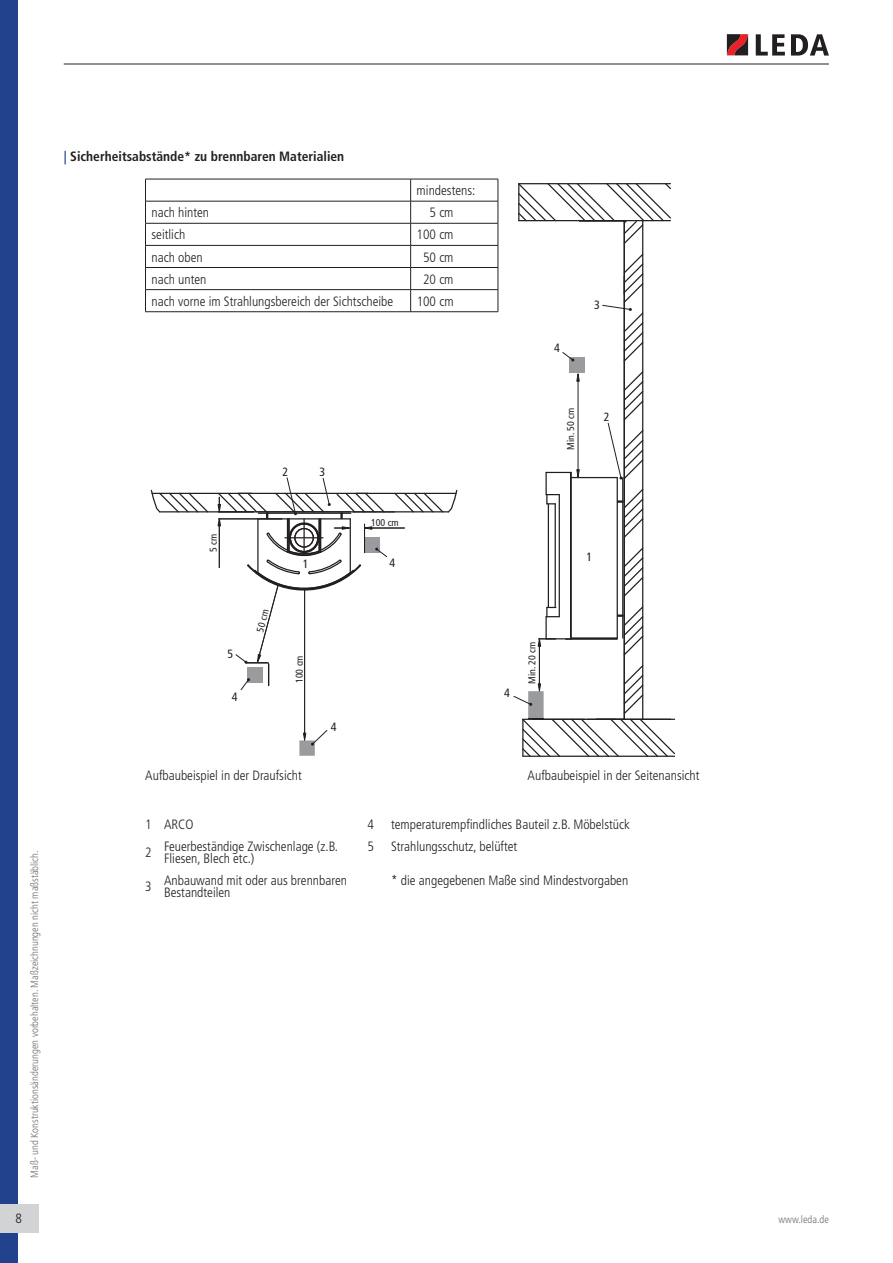
<style>
.page{position:relative;width:893px;height:1263px;background:#fff}
.page>*{position:absolute;margin:0;border:0;box-sizing:border-box;transform-origin:0 0}
.t1{font:300 condensed 13.5px/12px "Frutiger LT";color:#231f20}
.t2{font:700 condensed 13.5px "Frutiger LT";color:#231f20}
.t3{font:condensed 12px "Frutiger LT";color:#231f20}
.t4{font:300 condensed 10.5px "Frutiger LT";color:#6d6f71}
.t5{font:condensed 9.9px "Frutiger LT";color:#231f20}
.s1{color:#23428e}
</style>
<div class="page">
<div style="left:0;top:0;width:17px;height:1263px;background:#23428e"></div>
<div style="left:0;top:1204px;width:38px;height:29px;background:#d2d3d4"></div>
<svg style="left:756px;top:34px;width:29px;height:22px"></svg>
<svg style="left:791px;top:34px;width:38px;height:22px"></svg>
<svg style="left:727px;top:34px;width:21px;height:21px"></svg>
<hr style="left:64px;top:64px;width:765px;height:1px;background:#231f20">
<hr style="left:642px;top:221px;width:1px;height:498px;background:#231f20">
<hr style="left:624px;top:221px;width:1px;height:498px;background:#231f20">
<hr style="left:570px;top:472px;width:2px;height:167px;background:#231f20">
<hr style="left:559px;top:495px;width:1px;height:122px;background:#231f20">
<hr style="left:555px;top:504px;width:1px;height:103px;background:#231f20">
<hr style="left:545px;top:617px;width:2px;height:22px;background:#231f20">
<hr style="left:566px;top:639px;width:51px;height:1px;background:#231f20">
<hr style="left:571px;top:638px;width:46px;height:1px;background:#231f20">
<hr style="left:545px;top:472px;width:2px;height:23px;background:#231f20">
<hr style="left:571px;top:477px;width:46px;height:1px;background:#231f20">
<svg style="left:546px;top:494px;width:13px;height:10px"></svg>
<svg style="left:546px;top:607px;width:13px;height:10px"></svg>
<svg style="left:623px;top:546px;width:21px;height:52px"></svg>
<hr style="left:539px;top:644px;width:1px;height:40px;background:#231f20">
<svg style="left:537px;top:634px;width:34px;height:13px"></svg>
<svg style="left:518px;top:183px;width:153px;height:62px"></svg>
<hr style="left:548px;top:504px;width:1px;height:103px;background:#231f20">
<hr style="left:617px;top:478px;width:1px;height:160px;background:#231f20">
<svg style="left:617px;top:488px;width:27px;height:51px"></svg>
<svg style="left:617px;top:605px;width:27px;height:52px"></svg>
<hr style="left:622px;top:478px;width:1px;height:160px;background:#231f20">
<div style="left:569px;top:357px;width:15px;height:16px;background:#999b9e"></div>
<svg style="left:546px;top:469px;width:34px;height:13px"></svg>
<svg style="left:576px;top:373px;width:4px;height:9px"></svg>
<hr style="left:304px;top:588px;width:1px;height:150px;background:#231f20">
<hr style="left:152px;top:493px;width:100px;height:1px;background:#231f20">
<svg style="left:150px;top:489px;width:59px;height:24px"></svg>
<hr style="left:160px;top:511px;width:288px;height:1px;background:#231f20">
<hr style="left:577px;top:378px;width:1px;height:93px;background:#231f20">
<svg style="left:607px;top:370px;width:37px;height:110px"></svg>
<svg style="left:602px;top:253px;width:42px;height:110px"></svg>
<div style="left:604px;top:412px;width:5px;height:9px;background:#fff"></div>
<svg style="left:562px;top:352px;width:12px;height:10px"></svg>
<svg style="left:299px;top:729px;width:29px;height:27px"></svg>
<svg style="left:513px;top:664px;width:163px;height:93px"></svg>
<svg style="left:217px;top:477px;width:241px;height:214px"></svg>
<hr style="left:145px;top:179px;width:266px;height:1px;background:#231f20">
<hr style="left:411px;top:179px;width:87px;height:1px;background:#231f20">
<hr style="left:145px;top:201px;width:266px;height:1px;background:#231f20">
<hr style="left:411px;top:201px;width:87px;height:1px;background:#231f20">
<hr style="left:145px;top:223px;width:266px;height:1px;background:#231f20">
<hr style="left:411px;top:223px;width:87px;height:1px;background:#231f20">
<hr style="left:145px;top:245px;width:266px;height:1px;background:#231f20">
<hr style="left:411px;top:245px;width:87px;height:1px;background:#231f20">
<hr style="left:145px;top:267px;width:266px;height:1px;background:#231f20">
<hr style="left:411px;top:267px;width:87px;height:1px;background:#231f20">
<hr style="left:145px;top:289px;width:266px;height:1px;background:#231f20">
<svg style="left:145px;top:179px;width:1px;height:132px"></svg>
<hr style="left:411px;top:289px;width:87px;height:1px;background:#231f20">
<svg style="left:410px;top:179px;width:1px;height:132px"></svg>
<svg style="left:498px;top:179px;width:1px;height:133px"></svg>
<hr style="left:145px;top:311px;width:353px;height:1px;background:#231f20">
<p class="t4" style="left:30px;top:1178px;width:329px;rotate:-90deg">Maß- und Konstruktionsänderungen vorbehalten. Maßzeichnungen nicht maßstäblich.</p>
<p class="t1" style="left:16px;top:1213px;width:8px">8</p>
<p class="t2" style="left:64px;top:150px;width:282px"><span class="s1">|</span> Sicherheitsabstände* zu brennbaren Materialien</p>
<p class="t1" style="left:417px;top:186px;width:60px">mindestens:</p>
<p class="t1" style="left:151px;top:208px;width:59px">nach hinten</p>
<p class="t1" style="left:430px;top:208px;width:25px">5 cm</p>
<p class="t1" style="left:151px;top:230px;width:35px">seitlich</p>
<p class="t1" style="left:417px;top:230px;width:38px">100 cm</p>
<p class="t1" style="left:151px;top:252px;width:53px">nach oben</p>
<p class="t1" style="left:423px;top:252px;width:32px">50 cm</p>
<p class="t1" style="left:151px;top:274px;width:56px">nach unten</p>
<p class="t1" style="left:423px;top:274px;width:32px">20 cm</p>
<p class="t1" style="left:151px;top:296px;width:243px">nach vorne im Strahlungsbereich der Sichtscheibe</p>
<p class="t1" style="left:417px;top:296px;width:38px">100 cm</p>
<p class="t3" style="left:282px;top:465px;width:7px">2</p>
<p class="t3" style="left:319px;top:465px;width:7px">3</p>
<p class="t5" style="left:208px;top:552px;width:20px;rotate:-90deg">5 cm</p>
<p class="t3" style="left:227px;top:647px;width:7px">5</p>
<p class="t3" style="left:232px;top:689px;width:7px">4</p>
<p class="t5" style="left:254px;top:630px;width:24px;rotate:-75deg">50 cm</p>
<p class="t3" style="left:303px;top:557px;width:7px">1</p>
<p class="t5" style="left:294px;top:683px;width:29px;rotate:-90deg">100 cm</p>
<p class="t3" style="left:331px;top:720px;width:7px">4</p>
<p class="t5" style="left:371px;top:516px;width:29px">100 cm</p>
<p class="t3" style="left:389px;top:556px;width:7px">4</p>
<p class="t3" style="left:554px;top:341px;width:7px">4</p>
<p class="t3" style="left:594px;top:298px;width:7px">3</p>
<p class="t5" style="left:565px;top:450px;width:44px;rotate:-90deg">Min. 50 cm</p>
<p class="t3" style="left:604px;top:410px;width:7px">2</p>
<p class="t3" style="left:504px;top:686px;width:7px">4</p>
<p class="t5" style="left:526px;top:684px;width:44px;rotate:-90deg">Min. 20 cm</p>
<p class="t3" style="left:586px;top:550px;width:7px">1</p>
<p class="t1" style="left:145px;top:771px;width:158px">Aufbaubeispiel in der Draufsicht</p>
<p class="t1" style="left:528px;top:771px;width:173px">Aufbaubeispiel in der Seitenansicht</p>
<p class="t1" style="left:145px;top:820px;width:50px">1 ARCO</p>
<p class="t1" style="left:367px;top:820px;width:8px">4</p>
<p class="t1" style="left:391px;top:820px;width:240px">temperaturempfindliches Bauteil z.B. Möbelstück</p>
<p class="t1" style="left:164px;top:842px;width:176px;text-indent:-19px">2 Feuerbeständige Zwischenlage (z.B.<br>Fliesen, Blech etc.)</p>
<p class="t1" style="left:367px;top:842px;width:8px">5</p>
<p class="t1" style="left:391px;top:842px;width:128px">Strahlungsschutz, belüftet</p>
<p class="t1" style="left:164px;top:876px;width:185px;text-indent:-19px">3 Anbauwand mit oder aus brennbaren<br>Bestandteilen</p>
<p class="t1" style="left:391px;top:876px;width:239px">* die angegebenen Maße sind Mindestvorgaben</p>
<p class="t4" style="left:778px;top:1214px;width:52px">www.leda.de</p>
</div>
